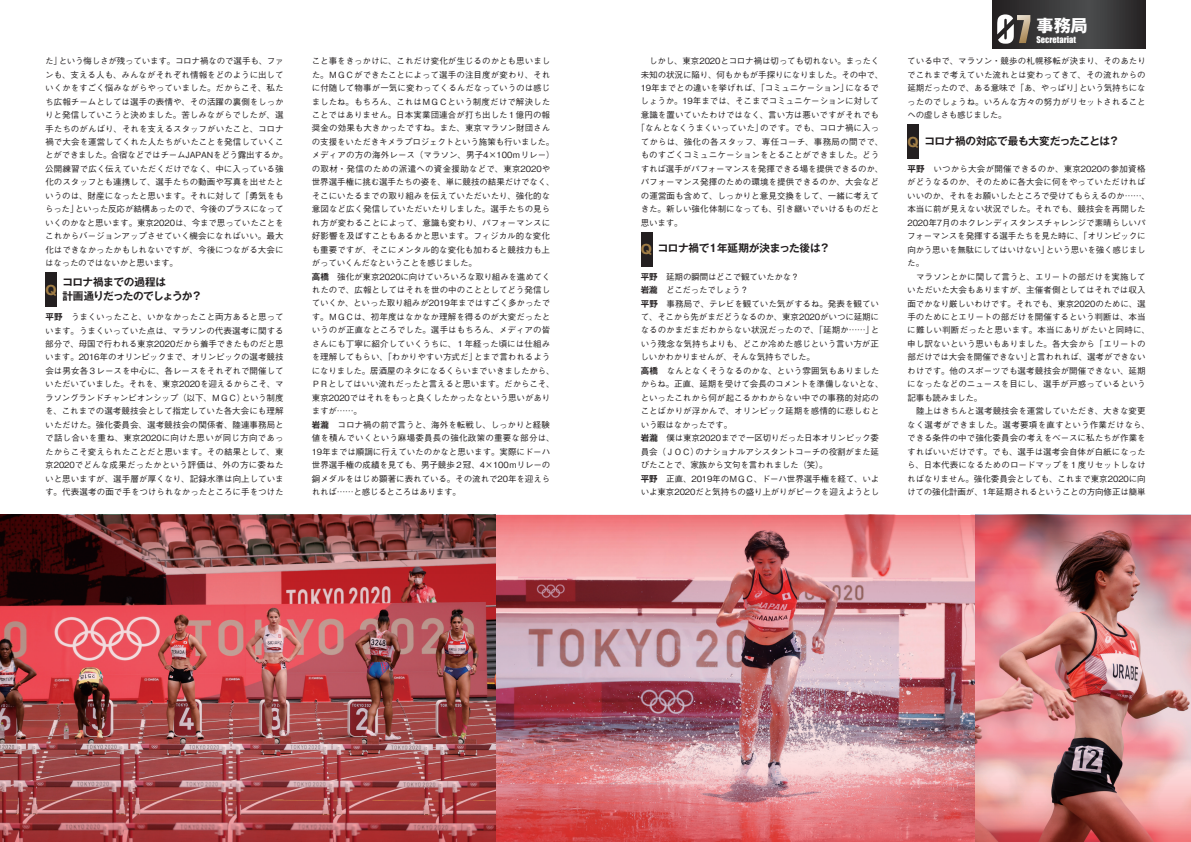
<style>
.page{position:relative;width:1191px;height:842px;background:#fff}
.page>*{position:absolute;margin:0;border:0;box-sizing:border-box;transform-origin:0 0}
.t1{font:35.4px "Impact";color:#fff}
.t2{font:700 17px "Gothic MB101 Pr 6";color:#fff}
.t3{font:700 10.6px/13.5px "Gothic MB101 Pr 6 De";letter-spacing:-.045em;color:#231f20}
.t4{font:500 8.5px/13.5px "Gothic BBB Pr 6";letter-spacing:-.005em;color:#231f20}
.t5{font:500 8.5px "Gothic BBB Pr 6";letter-spacing:.025em;color:#231f20}
.t6{font:8.5px "Impact";color:#fff}
.s1{font-family:"Gothic MB101 Pr 6 De";font-weight:700}
.s2{font-family:"Gothic MB101 Pr 6";font-size:12.8px;color:#a07d46}
</style>
<div class="page">
<svg style="left:992px;top:0;width:153px;height:48px;background:#383839"></svg>
<svg style="left:997px;top:14px;width:16px;height:30px"></svg>
<div style="left:45px;top:273px;width:12px;height:34px;background:#231f20"></div>
<div style="left:641px;top:232px;width:11px;height:34px;background:#231f20"></div>
<div style="left:907px;top:125px;width:11px;height:34px;background:#231f20"></div>
<img style="left:0;top:514px;width:1191px;height:328px">
<p class="t4" style="left:45px;top:54px;width:244px">た」という悔しさが残っています。コロナ禍なので選手も、ファンも、支える人も、みんながそれぞれ情報をどのように出していくかをすごく悩みながらやっていました。だからこそ、私たち広報チームとしては選手の表情や、その活躍の裏側をしっかりと発信していこうと決めました。苦しみながらでしたが、選手たちのがんばり、それを支えるスタッフがいたこと、コロナ禍で大会を運営してくれた人たちがいたことを発信していくことができました。合宿などではチームJAPANをどう露出するか。公開練習で広く伝えていただくだけでなく、中に入っている強化のスタッフとも連携して、選手たちの動画や写真を出せたというのは、財産になったと思います。それに対して「勇気をもらった」といった反応が結構あったので、今後のプラスになっていくのかなと思います。東京2020は、今まで思っていたことをこれからバージョンアップさせていく機会になればいい。最大化はできなかったかもしれないですが、今後につながる大会にはなったのではないかと思います。</p>
<p class="t3" style="left:45px;top:275px;width:158px;text-indent:17px">コロナ禍までの過程は<br><sup>Q</sup> 計画通りだったのでしょうか？</p>
<p class="t4" style="left:45px;top:310px;width:240px;text-align:justify"><span class="s1">平野</span>　うまくいったこと、いかなかったこと両方あると思っています。うまくいっていた点は、マラソンの代表選考に関する部分で、母国で行われる東京2020だから着手できたものだと思います。2016年のオリンピックまで、オリンピックの選考競技会は男女各３レースを中心に、各レースをそれぞれで開催していただいていました。それを、東京2020を迎えるからこそ、マラソングランドチャンピオンシップ（以下、ＭＧＣ）という制度を、これまでの選考競技会として指定していた各大会にも理解いただけた。強化委員会、選考競技会の関係者、陸連事務局とで話し合いを重ね、東京2020に向けた思いが同じ方向であったからこそ変えられたことだと思います。その結果として、東京2020でどんな成果だったかという評価は、外の方に委ねたいと思いますが、選手層が厚くなり、記録水準は向上しています。代表選考の面で手をつけられなかったところに手をつけた</p>
<p class="t4" style="left:312px;top:54px;width:244px">こと事をきっかけに、これだけ変化が生じるのかとも思いました。ＭＧＣができたことによって選手の注目度が変わり、それに付随して物事が一気に変わってくるんだなっていうのは感じましたね。もちろん、これはＭＧＣという制度だけで解決したことではありません。日本実業団連合が打ち出した１億円の報奨金の効果も大きかったですね。また、東京マラソン財団さんの支援をいただきキメラプロジェクトという施策も行いました。メディアの方の海外レース（マラソン、男子4×100ｍリレー）の取材・発信のための派遣への資金援助などで、東京2020や世界選手権に挑む選手たちの姿を、単に競技の結果だけでなく、そこにいたるまでの取り組みを伝えていただいたり、強化的な意図など広く発信していただいたりしました。選手たちの見られ方が変わることによって、意識も変わり、パフォーマンスに好影響を及ぼすこともあるかと思います。フィジカル的な変化も重要ですが、そこにメンタル的な変化も加わると競技力も上がっていくんだなということを感じました。<br><span class="s1">高橋</span>　強化が東京2020に向けていろいろな取り組みを進めてくれたので、広報としてはそれを世の中のこととしてどう発信していくか、といった取り組みが2019年まではすごく多かったです。ＭＧＣは、初年度はなかなか理解を得るのが大変だったというのが正直なところでした。選手はもちろん、メディアの皆さんにも丁寧に紹介していくうちに、１年経った頃には仕組みを理解してもらい、「わかりやすい方式だ」とまで言われるようになりました。居酒屋のネタになるくらいまでいきましたから、<br>ＰＲとしてはいい流れだったと言えると思います。だからこそ、東京2020ではそれをもっと良くしたかったなという思いがありますが……。<br><span class="s1">岩瀧</span>　コロナ禍の前で言うと、海外を転戦し、しっかりと経験値を積んでいくという麻場委員長の強化政策の重要な部分は、<br>19年までは順調に行えていたのかなと思います。実際にドーハ世界選手権の成績を見ても、男子競歩２冠、4×100ｍリレーの銅メダルをはじめ顕著に表れている。その流れで20年を迎えられれば……と感じるところはあります。</p>
<p class="t4" style="left:641px;top:54px;width:240px">　しかし、東京2020とコロナ禍は切っても切れない。まったく</p>
<p class="t4" style="left:641px;top:67px;width:244px">未知の状況に陥り、何もかもが手探りになりました。その中で、</p>
<p class="t4" style="left:641px;top:80px;width:240px">19年までとの違いを挙げれば、「コミュニケーション」になるで</p>
<p class="t4" style="left:640px;top:94px;width:240px">しょうか。19年までは、そこまでコミュニケーションに対して</p>
<p class="t4" style="left:641px;top:107px;width:240px">意識を置いていたわけではなく、言い方は悪いですがそれでも</p>
<p class="t4" style="left:636px;top:121px;width:244px">「なんとなくうまくいっていた」のです。でも、コロナ禍に入っ</p>
<p class="t5" style="left:640px;top:135px;width:244px">てからは、強化の各スタッフ、専任コーチ、事務局の間でで、</p>
<p class="t4" style="left:640px;top:148px;width:240px">ものすごくコミュニケーションをとることができました。どう</p>
<p class="t4" style="left:641px;top:161px;width:244px">すれば選手がパフォーマンスを発揮できる場を提供できるのか、</p>
<p class="t4" style="left:641px;top:175px;width:240px">パフォーマンス発揮のための環境を提供できるのか、大会など</p>
<p class="t4" style="left:641px;top:188px;width:240px">の運営面も含めて、しっかりと意見交換をして、一緒に考えて</p>
<p class="t4" style="left:640px;top:202px;width:240px">きた。新しい強化体制になっても、引き継いでいけるものだと</p>
<p class="t4" style="left:641px;top:215px;width:43px">思います。</p>
<p class="t3" style="left:641px;top:241px;width:191px"><span class="s2">Q</span> コロナ禍で１年延期が決まった後は？</p>
<p class="t4" style="left:640px;top:269px;width:244px"><span class="s1">平野</span>　延期の瞬間はどこで観ていたかな？<br><span class="s1">岩瀧</span>　どこだったでしょう？<br><span class="s1">平野</span>　事務局で、テレビを観ていた気がするね。発表を観ていて、そこから先がまだどうなるのか、東京2020がいつに延期になるのかまだまだわからない状況だったので、「延期か……」という残念な気持ちよりも、どこか冷めた感じという言い方が正しいかわかりませんが、そんな気持ちでした。<br><span class="s1">高橋</span>　なんとなくそうなるのかな、という雰囲気もありましたからね。正直、延期を受けて会長のコメントを準備しないとな、といったこれから何が起こるかわからない中での事務的対応のことばかりが浮かんで、オリンピック延期を感情的に悲しむという暇はなかったです。<br><span class="s1">岩瀧</span>　僕は東京2020までで一区切りだった日本オリンピック委員会（ＪＯＣ）のナショナルアシスタントコーチの役割がまた延びたことで、家族から文句を言われました（笑）。<br><span class="s1">平野</span>　正直、2019年のＭＧＣ、ドーハ世界選手権を経て、いよいよ東京2020だと気持ちの盛り上がりがピークを迎えようとし</p>
<h1 class="t1" style="left:1016px;top:2px;width:15px">7</h1>
<h2 class="t2" style="left:1036px;top:11px;width:53px">事務局</h2>
<p class="t6" style="left:1036px;top:33px;width:41px">SECRETARIAT</p>
<p class="t4" style="left:907px;top:54px;width:240px;text-align:justify">ている中で、マラソン・競歩の札幌移転が決まり、そのあたりでこれまで考えていた流れとは変わってきて、その流れからの延期だったので、ある意味で「あ、やっぱり」という気持ちになったのでしょうね。いろんな方々の努力がリセットされることへの虚しさも感じました。</p>
<p class="t3" style="left:907px;top:133px;width:214px"><span class="s2">Q</span> コロナ禍の対応で最も大変だったことは？</p>
<p class="t4" style="left:907px;top:161px;width:244px"><span class="s1">平野</span>　いつから大会が開催できるのか、東京2020の参加資格がどうなるのか、そのために各大会に何をやっていただければいいのか、それをお願いしたところで受けてもらえるのか……、本当に前が見えない状況でした。それでも、競技会を再開した<br>2020年7月のホクレンディスタンスチャレンジで素晴らしいパフォーマンスを発揮する選手たちを見た時に、「オリンピックに向かう思いを無駄にしてはいけない」という思いを強く感じました。<br>　マラソンとかに関して言うと、エリートの部だけを実施していただいた大会もありますが、主催者側としてはそれでは収入面でかなり厳しいわけです。それでも、東京2020のために、選手のためにとエリートの部だけを開催するという判断は、本当に難しい判断だったと思います。本当にありがたいと同時に、申し訳ないという思いもありました。各大会から「エリートの部だけでは大会を開催できない」と言われれば、選考ができないわけです。他のスポーツでも選考競技会が開催できない、延期になったなどのニュースを目にし、選手が戸惑っているという記事も読みました。<br>　陸上はきちんと選考競技会を運営していただき、大きな変更なく選考ができました。選考要項を直すという作業だけなら、できる条件の中で強化委員会の考えをベースに私たちが作業をすればいいだけです。でも、選手は選考会自体が白紙になったら、日本代表になるためのロードマップを１度リセットしなければなりません。強化委員会としても、これまで東京2020に向けての強化計画が、1年延期されるということの方向修正は簡単</p>
</div>
